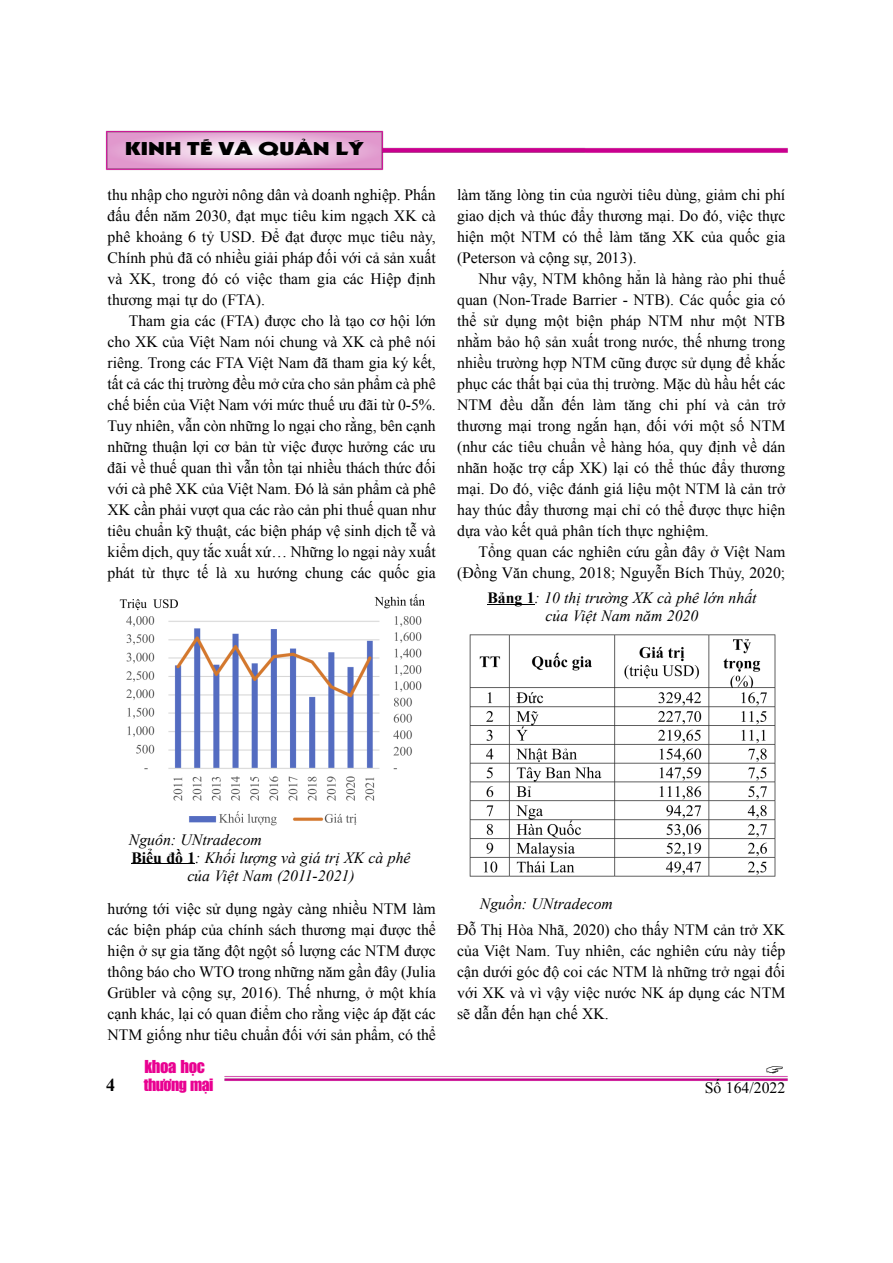
<style>
.page{position:relative;width:893px;height:1263px;background:#fff}
.page>*{position:absolute;margin:0;border:0;box-sizing:border-box;transform-origin:0 0}
.t1{font:18px "UTM Kabel KT";color:#000;scale:1.45 1}
.t2{font:700 18px "Times New Roman";color:#000}
.t3{font:16.5px "UTM Impact";letter-spacing:-.02em;color:#e90091}
.t4{font:15.75px/21px "Times New Roman";color:#000;text-align:justify}
.t5{font:italic 15.75px/18px "Times New Roman";color:#000;text-align:center}
.t6{font:15.75px "UTM Impact";letter-spacing:-.03em;color:#e90091}
.s1{font-weight:700;font-style:normal}
</style>
<div class="page">
<img style="left:224px;top:1076px;width:564px;height:5px">
<img style="left:105px;top:130px;width:279px;height:40px">
<img style="left:379px;top:147px;width:409px;height:7px">
<hr style="left:131px;top:863px;width:64px;height:1px;background:#000">
<img style="left:119px;top:594px;width:306px;height:232px">
<hr style="left:487px;top:604px;width:47px;height:1px;background:#000">
<img style="left:469px;top:634px;width:307px;height:243px">
<p class="t1" style="left:125px;top:137px;width:166px">KINH TẾ VÀ QUẢN LÝ</p>
<p class="t4" style="left:108px;top:184px;width:330px">thu nhập cho người nông dân và doanh nghiệp. Phấn đấu đến năm 2030, đạt mục tiêu kim ngạch XK cà phê khoảng 6 tỷ USD. Để đạt được mục tiêu này, Chính phủ đã có nhiều giải pháp đối với cả sản xuất và XK, trong đó có việc tham gia các Hiệp định thương mại tự do (FTA).</p>
<p class="t4" style="left:108px;top:310px;width:330px;text-indent:21px">Tham gia các (FTA) được cho là tạo cơ hội lớn cho XK của Việt Nam nói chung và XK cà phê nói riêng. Trong các FTA Việt Nam đã tham gia ký kết, tất cả các thị trường đều mở cửa cho sản phẩm cà phê chế biến của Việt Nam với mức thuế ưu đãi từ 0-5%.<br>Tuy nhiên, vẫn còn những lo ngại cho rằng, bên cạnh những thuận lợi cơ bản từ việc được hưởng các ưu đãi về thuế quan thì vẫn tồn tại nhiều thách thức đối với cà phê XK của Việt Nam. Đó là sản phẩm cà phê XK cần phải vượt qua các rào cản phi thuế quan như tiêu chuẩn kỹ thuật, các biện pháp vệ sinh dịch tễ và kiểm dịch, quy tắc xuất xứ… Những lo ngại này xuất phát từ thực tế là xu hướng chung các quốc gia</p>
<p class="t4" style="left:457px;top:184px;width:330px">làm tăng lòng tin của người tiêu dùng, giảm chi phí giao dịch và thúc đẩy thương mại. Do đó, việc thực hiện một NTM có thể làm tăng XK của quốc gia (Peterson và cộng sự, 2013).</p>
<p class="t4" style="left:457px;top:268px;width:330px;text-indent:21px">Như vậy, NTM không hẳn là hàng rào phi thuế quan (Non-Trade Barrier - NTB). Các quốc gia có thể sử dụng một biện pháp NTM như một NTB nhằm bảo hộ sản xuất trong nước, thế nhưng trong nhiều trường hợp NTM cũng được sử dụng để khắc phục các thất bại của thị trường. Mặc dù hầu hết các NTM đều dẫn đến làm tăng chi phí và cản trở thương mại trong ngắn hạn, đối với một số NTM (như các tiêu chuẩn về hàng hóa, quy định về dán nhãn hoặc trợ cấp XK) lại có thể thúc đẩy thương mại. Do đó, việc đánh giá liệu một NTM là cản trở hay thúc đẩy thương mại chỉ có thể được thực hiện dựa vào kết quả phân tích thực nghiệm.</p>
<p class="t4" style="left:457px;top:541px;width:330px;text-align:right">Tổng quan các nghiên cứu gần đây ở Việt Nam (Đồng Văn chung, 2018; Nguyễn Bích Thủy, 2020;</p>
<p class="t5" style="left:487px;top:589px;width:271px"><span class="s1">Bảng 1</span>: 10 thị trường XK cà phê lớn nhất của Việt Nam năm 2020</p>
<p class="t5" style="left:129px;top:830px;width:134px">Nguồn: UNtradecom</p>
<p class="t5" style="left:131px;top:848px;width:281px"><span class="s1">Biểu đồ 1</span>: Khối lượng và giá trị XK cà phê</p>
<p class="t5" style="left:187px;top:866px;width:169px">của Việt Nam (2011-2021)</p>
<p class="t4" style="left:108px;top:898px;width:330px">hướng tới việc sử dụng ngày càng nhiều NTM làm các biện pháp của chính sách thương mại được thể hiện ở sự gia tăng đột ngột số lượng các NTM được thông báo cho WTO trong những năm gần đây (Julia Grübler và cộng sự, 2016). Thế nhưng, ở một khía cạnh khác, lại có quan điểm cho rằng việc áp đặt các NTM giống như tiêu chuẩn đối với sản phẩm, có thể</p>
<p class="t3" style="left:144px;top:1055px;width:62px">khoa học</p>
<p class="t5" style="left:480px;top:895px;width:134px">Nguồn: UNtradecom</p>
<p class="t4" style="left:457px;top:919px;width:330px">Đỗ Thị Hòa Nhã, 2020) cho thấy NTM cản trở XK của Việt Nam. Tuy nhiên, các nghiên cứu này tiếp cận dưới góc độ coi các NTM là những trở ngại đối với XK và vì vậy việc nước NK áp dụng các NTM sẽ dẫn đến hạn chế XK.</p>
<p class="t6" style="left:144px;top:1074px;width:71px">thương mại</p>
<p class="t2" style="left:106px;top:1075px;width:10px">4</p>
<p class="t4" style="left:704px;top:1077px;width:82px">Số 164/2022</p>
</div>
